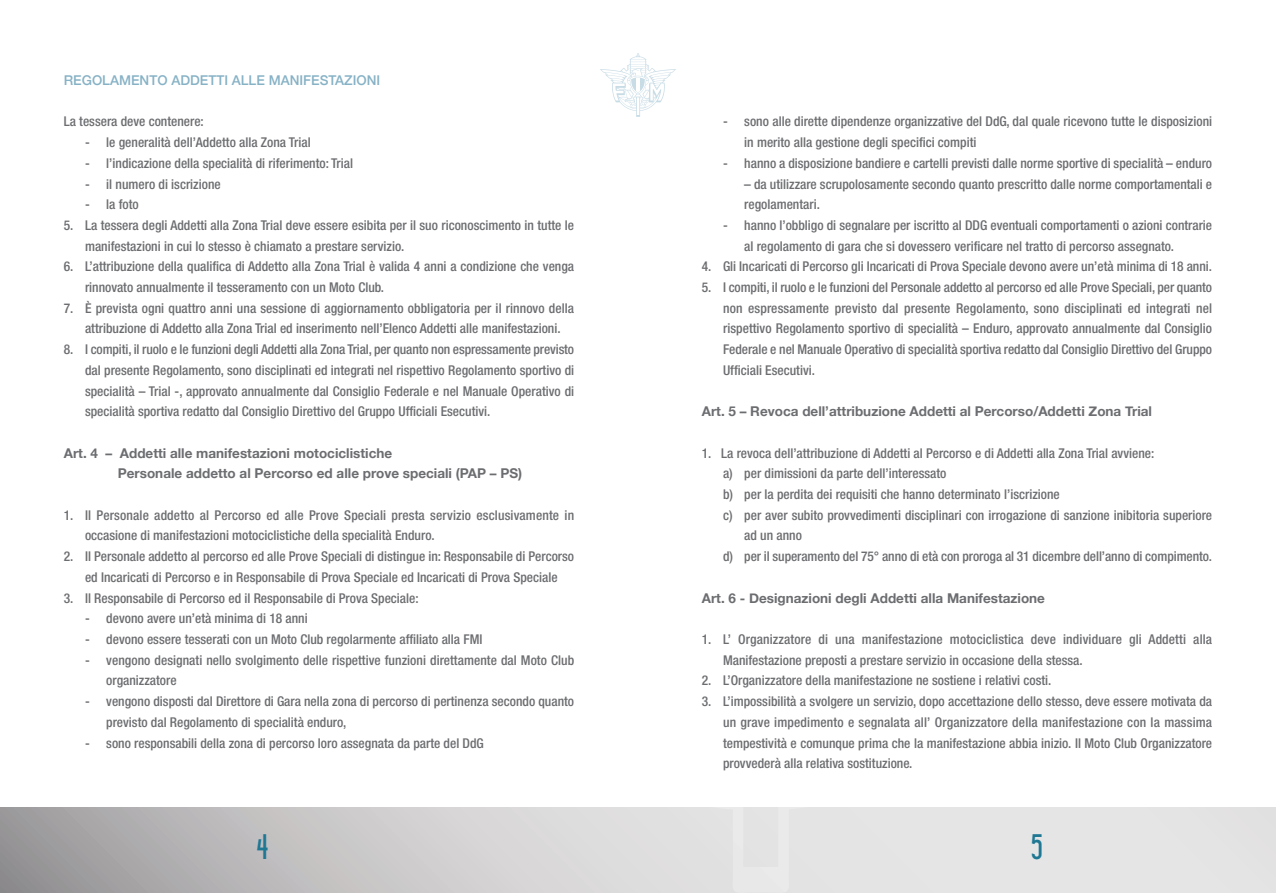
<style>
.page{position:relative;width:1276px;height:893px;background:#fff}
.page>*{position:absolute;margin:0;border:0;box-sizing:border-box;transform-origin:0 0}
.t1{font:34.5px "Libel Suit";color:#1e7793}
.t2{font:500 condensed 13.5px/20.7px "Helvetica Neue";color:#6c6d70}
.t3{font:700 13.5px/20.7px "Helvetica Neue";color:#6c6d70}
.t4{font:500 13.5px "Helvetica Neue";color:#87b2c6}
</style>
<div class="page">
<svg style="left:0;top:808px;width:1276px;height:85px;background:#d3d1d2"></svg>
<svg style="left:600px;top:53px;width:76px;height:64px"></svg>
<p class="t4" style="left:64px;top:72px;width:318px">REGOLAMENTO ADDETTI ALLE MANIFESTAZIONI</p>
<p class="t2" style="left:64px;top:112px;width:142px">La tessera deve contenere:</p>
<p class="t2" style="left:85px;top:133px;width:227px">- le generalità dell’Addetto alla Zona Trial</p>
<p class="t2" style="left:85px;top:154px;width:269px">- l’indicazione della specialità di riferimento: Trial</p>
<p class="t2" style="left:85px;top:175px;width:137px">- il numero di iscrizione</p>
<p class="t2" style="left:85px;top:195px;width:55px">- la foto</p>
<p class="t2" style="left:85px;top:216px;width:490px;text-indent:-21px">5. La tessera degli Addetti alla Zona Trial deve essere esibita per il suo riconoscimento in tutte le manifestazioni in cui lo stesso è chiamato a prestare servizio.</p>
<p class="t2" style="left:85px;top:257px;width:490px;text-indent:-21px">6. L’attribuzione della qualifica di Addetto alla Zona Trial è valida 4 anni a condizione che venga rinnovato annualmente il tesseramento con un Moto Club.</p>
<p class="t2" style="left:64px;top:299px;width:512px;text-align:center">7. È prevista ogni quattro anni una sessione di aggiornamento obbligatoria per il rinnovo della attribuzione di Addetto alla Zona Trial ed inserimento nell’Elenco Addetti alle manifestazioni.</p>
<p class="t2" style="left:85px;top:340px;width:490px;text-align:justify;text-indent:-21px">8. I compiti, il ruolo e le funzioni degli Addetti alla Zona Trial, per quanto non espressamente previsto dal presente Regolamento, sono disciplinati ed integrati nel rispettivo Regolamento sportivo di specialità – Trial -, approvato annualmente dal Consiglio Federale e nel Manuale Operativo di specialità sportiva redatto dal Consiglio Direttivo del Gruppo Ufficiali Esecutivi.</p>
<p class="t3" style="left:118px;top:442px;width:406px;text-indent:-54px">Art. 4 – Addetti alle manifestazioni motociclistiche<br>Personale addetto al Percorso ed alle prove speciali (PAP – PS)</p>
<p class="t2" style="left:85px;top:506px;width:490px;text-indent:-21px">1. Il Personale addetto al Percorso ed alle Prove Speciali presta servizio esclusivamente in occasione di manifestazioni motociclistiche della specialità Enduro.</p>
<p class="t2" style="left:64px;top:547px;width:512px;text-align:center">2. Il Personale addetto al percorso ed alle Prove Speciali di distingue in: Responsabile di Percorso ed Incaricati di Percorso e in Responsabile di Prova Speciale ed Incaricati di Prova Speciale</p>
<p class="t2" style="left:64px;top:589px;width:356px">3. Il Responsabile di Percorso ed il Responsabile di Prova Speciale:</p>
<p class="t2" style="left:85px;top:609px;width:224px">- devono avere un’età minima di 18 anni</p>
<p class="t2" style="left:85px;top:630px;width:399px">- devono essere tesserati con un Moto Club regolarmente affiliato alla FMI</p>
<p class="t2" style="left:106px;top:651px;width:469px;text-indent:-21px">- vengono designati nello svolgimento delle rispettive funzioni direttamente dal Moto Club organizzatore</p>
<p class="t2" style="left:106px;top:692px;width:469px;text-indent:-21px">- vengono disposti dal Direttore di Gara nella zona di percorso di pertinenza secondo quanto previsto dal Regolamento di specialità enduro,</p>
<p class="t2" style="left:85px;top:733px;width:400px">- sono responsabili della zona di percorso loro assegnata da parte del DdG</p>
<p class="t2" style="left:744px;top:112px;width:469px;text-indent:-21px">- sono alle dirette dipendenze organizzative del DdG, dal quale ricevono tutte le disposizioni in merito alla gestione degli specifici compiti</p>
<p class="t2" style="left:723px;top:154px;width:490px">- hanno a disposizione bandiere e cartelli previsti dalle norme sportive di specialità – enduro</p>
<p class="t2" style="left:744px;top:175px;width:469px">– da utilizzare scrupolosamente secondo quanto prescritto dalle norme comportamentali e regolamentari.</p>
<p class="t2" style="left:744px;top:216px;width:469px;text-indent:-21px">- hanno l’obbligo di segnalare per iscritto al DDG eventuali comportamenti o azioni contrarie al regolamento di gara che si dovessero verificare nel tratto di percorso assegnato.</p>
<p class="t2" style="left:702px;top:257px;width:512px">4. Gli Incaricati di Percorso gli Incaricati di Prova Speciale devono avere un’età minima di 18 anni.</p>
<p class="t2" style="left:723px;top:278px;width:490px;text-align:justify;text-indent:-21px">5. I compiti, il ruolo e le funzioni del Personale addetto al percorso ed alle Prove Speciali, per quanto non espressamente previsto dal presente Regolamento, sono disciplinati ed integrati nel rispettivo Regolamento sportivo di specialità – Enduro, approvato annualmente dal Consiglio Federale e nel Manuale Operativo di specialità sportiva redatto dal Consiglio Direttivo del Gruppo Ufficiali Esecutivi.</p>
<p class="t3" style="left:702px;top:401px;width:452px">Art. 5 – Revoca dell’attribuzione Addetti al Percorso/Addetti Zona Trial</p>
<p class="t2" style="left:702px;top:444px;width:454px">1. La revoca dell’attribuzione di Addetti al Percorso e di Addetti alla Zona Trial avviene:</p>
<p class="t2" style="left:723px;top:464px;width:225px">a) per dimissioni da parte dell’interessato</p>
<p class="t2" style="left:723px;top:485px;width:338px">b) per la perdita dei requisiti che hanno determinato l’iscrizione</p>
<p class="t2" style="left:723px;top:506px;width:490px">c) per aver subito provvedimenti disciplinari con irrogazione di sanzione inibitoria superiore</p>
<p class="t2" style="left:744px;top:526px;width:59px">ad un anno</p>
<p class="t2" style="left:723px;top:547px;width:490px">d) per il superamento del 75° anno di età con proroga al 31 dicembre dell’anno di compimento.</p>
<p class="t3" style="left:702px;top:587px;width:345px">Art. 6 - Designazioni degli Addetti alla Manifestazione</p>
<p class="t2" style="left:723px;top:630px;width:490px;text-indent:-21px">1. L’ Organizzatore di una manifestazione motociclistica deve individuare gli Addetti alla<br>Manifestazione preposti a prestare servizio in occasione della stessa.</p>
<p class="t2" style="left:702px;top:671px;width:351px">2. L’Organizzatore della manifestazione ne sostiene i relativi costi.</p>
<p class="t2" style="left:723px;top:692px;width:490px;text-align:justify;text-indent:-21px">3. L’impossibilità a svolgere un servizio, dopo accettazione dello stesso, deve essere motivata da un grave impedimento e segnalata all’ Organizzatore della manifestazione con la massima tempestività e comunque prima che la manifestazione abbia inizio. Il Moto Club Organizzatore provvederà alla relativa sostituzione.</p>
<h1 class="t1" style="left:257px;top:828px;width:13px">4</h1>
<h1 class="t1" style="left:1031px;top:828px;width:12px">5</h1>
</div>
